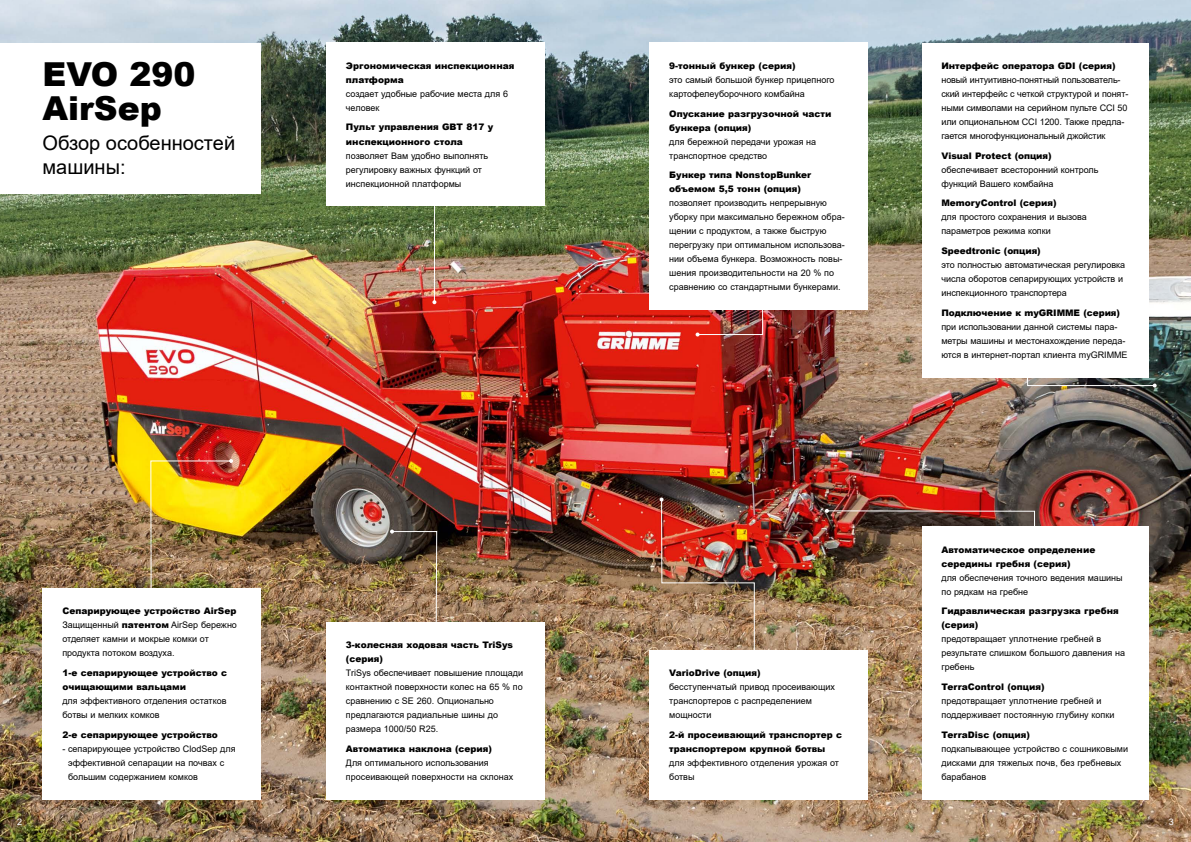
<style>
.page{position:relative;width:1191px;height:842px;background:#fff}
.page>*{position:absolute;margin:0;border:0;box-sizing:border-box;transform-origin:0 0}
.t1{font:900 33px/34px "Arial";color:#000}
.t2{font:20px/24px "Arial";color:#000}
.t3{font:9px/14px "Arial";color:#000}
.t4{font:900 9px/14px "Arial";color:#000}
.t5{font:9px "Arial";color:#fff}
.s1{font-weight:900}
</style>
<div class="page">
<img style="left:0;top:0;width:1191px;height:842px">
<img style="left:150px;top:459px;width:83px;height:129px">
<img style="left:390px;top:529px;width:48px;height:93px">
<div style="left:326px;top:622px;width:218px;height:177px;background:#fff"></div>
<div style="left:43px;top:588px;width:218px;height:211px;background:#fff"></div>
<hr style="left:434px;top:178px;width:1px;height:124px;background:#fff">
<svg style="left:432px;top:300px;width:4px;height:4px"></svg>
<div style="left:326px;top:43px;width:218px;height:163px;background:#fff"></div>
<div style="left:0;top:43px;width:261px;height:150px;background:#fff"></div>
<img style="left:659px;top:497px;width:96px;height:153px">
<img style="left:825px;top:509px;width:210px;height:57px">
<div style="left:921px;top:43px;width:227px;height:334px;background:#fff"></div>
<div style="left:649px;top:650px;width:218px;height:149px;background:#fff"></div>
<div style="left:921px;top:526px;width:227px;height:273px;background:#fff"></div>
<svg style="left:1026px;top:371px;width:130px;height:17px"></svg>
<div style="left:649px;top:43px;width:218px;height:267px;background:#fff"></div>
<img style="left:695px;top:310px;width:68px;height:26px">
<h1 class="t1" style="left:43px;top:56px;width:154px">EVO 290<br>AirSep</h1>
<h2 class="t2" style="left:43px;top:131px;width:194px">Обзор особенностей машины:</h2>
<p class="t4" style="left:346px;top:58px;width:170px">Эргономическая инспекционная платформа</p>
<p class="t3" style="left:346px;top:87px;width:164px">создает удобные рабочие места для 6 человек</p>
<p class="t4" style="left:346px;top:120px;width:149px">Пульт управления GBT 817 у инспекционного стола</p>
<p class="t3" style="left:346px;top:148px;width:144px">позволяет Вам удобно выполнять регулировку важных функций от инспекционной платформы</p>
<p class="t5" style="left:17px;top:816px;width:7px">2</p>
<p class="t3" style="left:62px;top:604px;width:176px"><span class="s1">Сепарирующее устройство AirSep<br></span>Защищенный <span class="s1">патентом</span> AirSep бережно отделяет камни и мокрые комки от продукта потоком воздуха.</p>
<p class="t4" style="left:62px;top:665px;width:166px">1-е сепарирующее устройство с очищающими вальцами</p>
<p class="t3" style="left:62px;top:694px;width:166px">для эффективного отделения остатков ботвы и мелких комков</p>
<p class="t4" style="left:62px;top:727px;width:157px">2-е сепарирующее устройство</p>
<p class="t3" style="left:68px;top:741px;width:169px;text-indent:-6px">- сепарирующее устройство ClodSep для эффективной сепарации на почвах с большим содержанием комков</p>
<p class="t4" style="left:346px;top:637px;width:169px">3-колесная ходовая часть TriSys (серия)</p>
<p class="t3" style="left:346px;top:666px;width:179px">TriSys обеспечивает повышение площади контактной поверхности колес на 65 % по сравнению с SE 260. Опционально предлагаются радиальные шины до размера 1000/50 R25.</p>
<p class="t4" style="left:346px;top:741px;width:148px">Автоматика наклона (серия)</p>
<p class="t3" style="left:346px;top:755px;width:169px">Для оптимального использования просеивающей поверхности на склонах</p>
<p class="t4" style="left:669px;top:58px;width:128px">9-тонный бункер (серия)</p>
<p class="t3" style="left:669px;top:73px;width:167px">это самый большой бункер прицепного картофелеуборочного комбайна</p>
<p class="t4" style="left:669px;top:106px;width:164px">Опускание разгрузочной части бункера (опция)</p>
<p class="t3" style="left:669px;top:134px;width:149px">для бережной передачи урожая на транспортное средство</p>
<p class="t4" style="left:669px;top:168px;width:143px">Бункер типа NonstopBunker объемом 5,5 тонн (опция)</p>
<p class="t3" style="left:669px;top:196px;width:177px">позволяет производить непрерывную уборку при максимально бережном обра&shy;щении с продуктом, а также быструю перегрузку при оптимальном использова&shy;нии объема бункера. Возможность повы&shy;шения производительности на 20 % по сравнению со стандартными бункерами.</p>
<p class="t4" style="left:669px;top:665px;width:93px">VarioDrive (опция)</p>
<p class="t3" style="left:669px;top:680px;width:167px">бесступенчатый привод просеивающих транспортеров с распределением мощности</p>
<p class="t4" style="left:669px;top:727px;width:174px">2-й просеивающий транспортер с транспортером крупной ботвы</p>
<p class="t3" style="left:669px;top:755px;width:171px">для эффективного отделения урожая от ботвы</p>
<p class="t4" style="left:941px;top:58px;width:176px">Интерфейс оператора GDI (серия)</p>
<p class="t3" style="left:941px;top:73px;width:188px">новый интуитивно-понятный пользователь&shy;ский интерфейс с четкой структурой и понят&shy;ными символами на серийном пульте CCI 50 или опциональном CCI 1200. Также предла&shy;гается многофункциональный джойстик</p>
<p class="t4" style="left:941px;top:148px;width:112px">Visual Protect (опция)</p>
<p class="t3" style="left:941px;top:162px;width:158px">обеспечивает всесторонний контроль функций Вашего комбайна</p>
<p class="t4" style="left:941px;top:196px;width:117px">MemoryControl (серия)</p>
<p class="t3" style="left:941px;top:210px;width:147px">для простого сохранения и вызова параметров режима копки</p>
<p class="t4" style="left:941px;top:243px;width:101px">Speedtronic (опция)</p>
<p class="t3" style="left:941px;top:258px;width:185px">это полностью автоматическая регулировка числа оборотов сепарирующих устройств и инспекционного транспортера</p>
<p class="t4" style="left:941px;top:305px;width:180px">Подключение к myGRIMME (серия)</p>
<p class="t3" style="left:941px;top:319px;width:188px">при использовании данной системы пара&shy;метры машины и местонахождение переда&shy;ются в интернет-портал клиента myGRIMME</p>
<p class="t4" style="left:941px;top:542px;width:155px">Автоматическое определение середины гребня (серия)</p>
<p class="t3" style="left:941px;top:570px;width:183px">для обеспечения точного ведения машины по рядкам на гребне</p>
<p class="t4" style="left:941px;top:604px;width:179px">Гидравлическая разгрузка гребня (серия)</p>
<p class="t3" style="left:941px;top:632px;width:185px">предотвращает уплотнение гребней в результате слишком большого давления на гребень</p>
<p class="t4" style="left:941px;top:679px;width:105px">TerraControl (опция)</p>
<p class="t3" style="left:941px;top:694px;width:174px">предотвращает уплотнение гребней и поддерживает постоянную глубину копки</p>
<p class="t4" style="left:941px;top:727px;width:90px">TerraDisc (опция)</p>
<p class="t3" style="left:941px;top:741px;width:188px">подкапывающее устройство с сошниковыми дисками для тяжелых почв, без гребневых барабанов</p>
<p class="t5" style="left:1169px;top:816px;width:7px">3</p>
</div>
